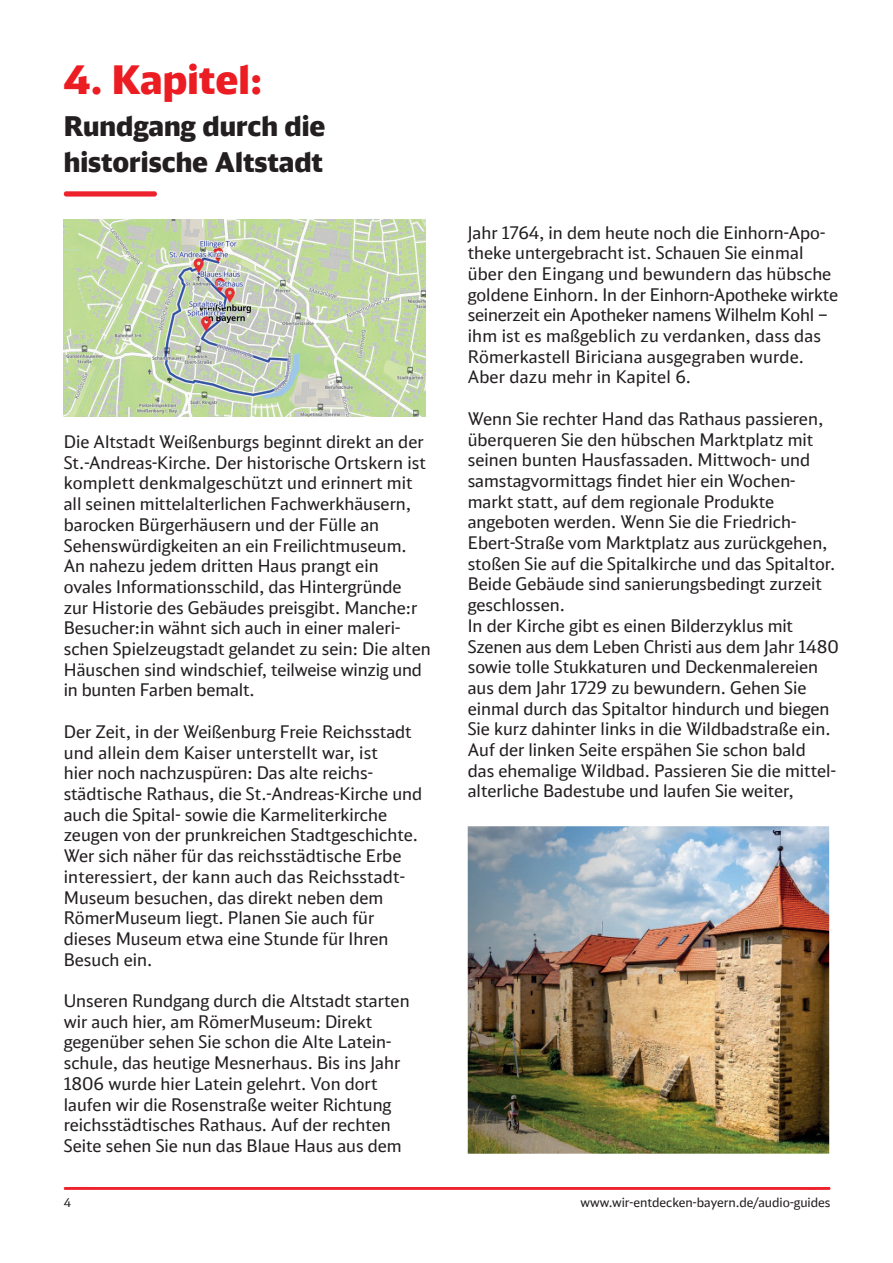
<style>
.page{position:relative;width:893px;height:1263px;background:#fff}
.page>*{position:absolute;margin:0;border:0;box-sizing:border-box;transform-origin:0 0}
.t1{font:900 39px "DB Head";color:#eb1d23}
.t2{font:900 27px/36px "DB Head";color:#231f20}
.t3{font:17.25px/20.7px "DB Head";color:#231f20}
.t4{font:12.75px "DB Head";color:#231f20}
.t5{font:12px "DB Head";color:#231f20}
</style>
<div class="page">
<svg style="left:63px;top:1187px;width:768px;height:3px;background:#ee2b34"></svg>
<svg style="left:63px;top:191px;width:94px;height:6px"></svg>
<img style="left:468px;top:826px;width:361px;height:328px">
<img style="left:64px;top:219px;width:361px;height:197px">
<h1 class="t1" style="left:64px;top:55px;width:199px">4. Kapitel:</h1>
<h2 class="t2" style="left:64px;top:108px;width:263px">Rundgang durch die historische Altstadt</h2>
<p class="t3" style="left:64px;top:431px;width:368px">Die Altstadt Weißenburgs beginnt direkt an der St.-Andreas-Kirche. Der historische Ortskern ist komplett denkmalgeschützt und erinnert mit all seinen mittelalterlichen Fachwerkhäusern, barocken Bürgerhäusern und der Fülle an Sehenswürdigkeiten an ein Freilichtmuseum.<br>An nahezu jedem dritten Haus prangt ein ovales Informationsschild, das Hintergründe<br>zur Historie des Gebäudes preisgibt. Manche:r Besucher:in wähnt sich auch in einer maleri&shy;schen Spielzeugstadt gelandet zu sein: Die alten Häuschen sind windschief, teilweise winzig und in bunten Farben bemalt.</p>
<p class="t3" style="left:64px;top:721px;width:360px">Der Zeit, in der Weißenburg Freie Reichsstadt und allein dem Kaiser unterstellt war, ist<br>hier noch nachzuspüren: Das alte reichs&shy;städtische Rathaus, die St.-Andreas-Kirche und auch die Spital- sowie die Karmeliterkirche zeugen von der prunkreichen Stadtgeschichte.<br>Wer sich näher für das reichsstädtische Erbe interessiert, der kann auch das Reichsstadt-Museum besuchen, das direkt neben dem RömerMuseum liegt. Planen Sie auch für dieses Museum etwa eine Stunde für Ihren Besuch ein.</p>
<p class="t3" style="left:64px;top:990px;width:347px">Unseren Rundgang durch die Altstadt starten wir auch hier, am RömerMuseum: Direkt gegenüber sehen Sie schon die Alte Latein&shy;schule, das heutige Mesnerhaus. Bis ins Jahr 1806 wurde hier Latein gelehrt. Von dort laufen wir die Rosenstraße weiter Richtung reichsstädtisches Rathaus. Auf der rechten Seite sehen Sie nun das Blaue Haus aus dem</p>
<p class="t3" style="left:468px;top:222px;width:372px">Jahr 1764, in dem heute noch die Einhorn-Apo&shy;theke untergebracht ist. Schauen Sie einmal über den Eingang und bewundern das hübsche goldene Einhorn. In der Einhorn-Apotheke wirkte seinerzeit ein Apotheker namens Wilhelm Kohl – ihm ist es maßgeblich zu verdanken, dass das Römerkastell Biriciana ausgegraben wurde.<br>Aber dazu mehr in Kapitel 6.</p>
<p class="t3" style="left:468px;top:408px;width:372px">Wenn Sie rechter Hand das Rathaus passieren, überqueren Sie den hübschen Marktplatz mit seinen bunten Hausfassaden. Mittwoch- und samstagvormittags findet hier ein Wochen&shy;markt statt, auf dem regionale Produkte angeboten werden. Wenn Sie die Friedrich-Ebert-Straße vom Marktplatz aus zurückgehen, stoßen Sie auf die Spitalkirche und das Spitaltor.<br>Beide Gebäude sind sanierungsbedingt zurzeit geschlossen.<br>In der Kirche gibt es einen Bilderzyklus mit Szenen aus dem Leben Christi aus dem Jahr 1480 sowie tolle Stukkaturen und Deckenmalereien aus dem Jahr 1729 zu bewundern. Gehen Sie einmal durch das Spitaltor hindurch und biegen Sie kurz dahinter links in die Wildbadstraße ein.<br>Auf der linken Seite erspähen Sie schon bald<br>das ehemalige Wildbad. Passieren Sie die mittel&shy;alterliche Badestube und laufen Sie weiter,</p>
<p class="t5" style="left:64px;top:1195px;width:9px">4</p>
<p class="t4" style="left:580px;top:1195px;width:252px">www.wir-entdecken-bayern.de/audio-guides</p>
</div>
